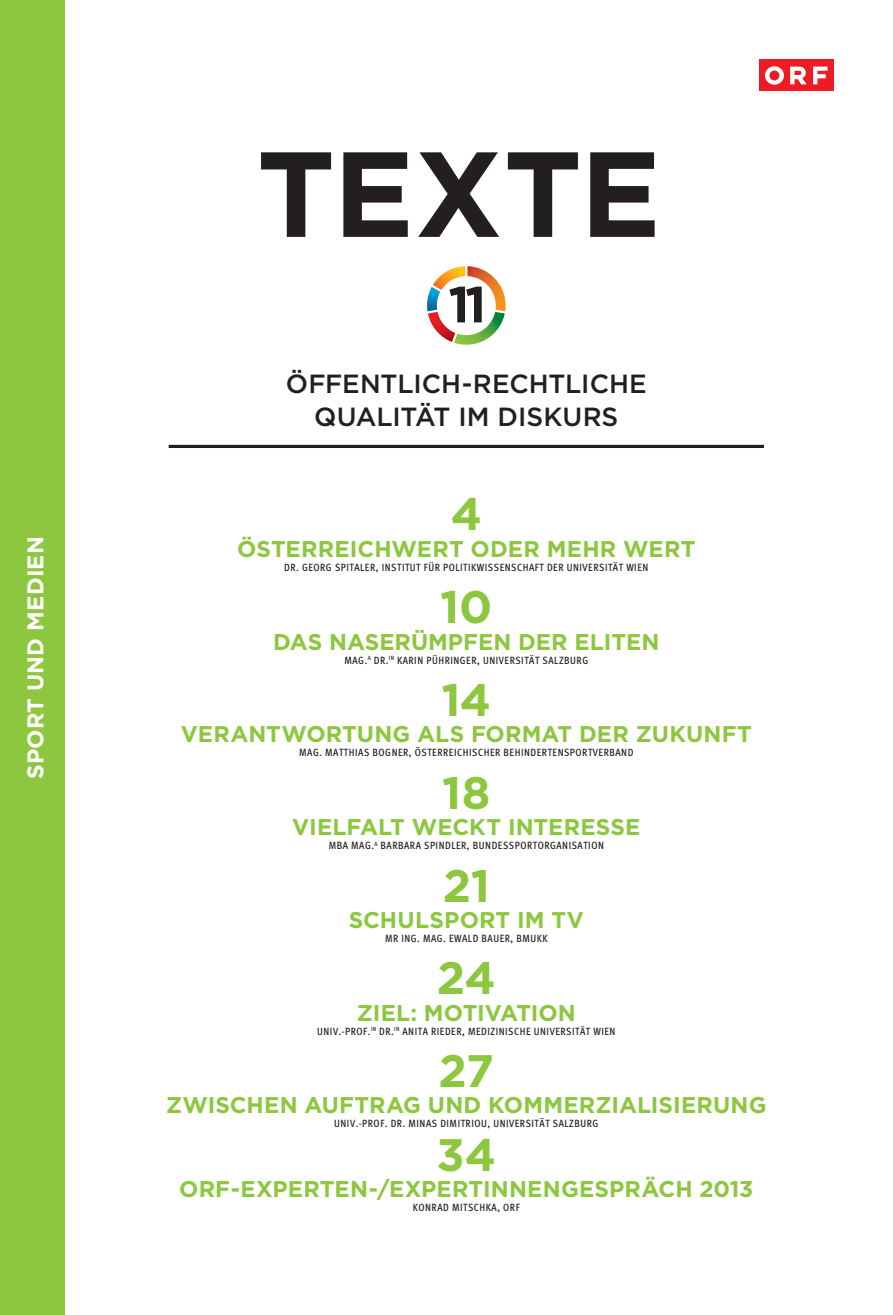
<style>
.page{position:relative;width:893px;height:1315px;background:#fff}
.page>*{position:absolute;margin:0;border:0;box-sizing:border-box;transform-origin:0 0}
.t1{font:700 120.75px "Gotham";letter-spacing:-.005em;color:#231f20}
.t2{font:700 50.75px "Gotham";color:#231f20}
.t3{font:700 45.5px "Gotham";letter-spacing:-.01em;color:#8dc73f}
.t4{font:500 26.25px/33.2px "Gotham";color:#231f20;text-align:center}
.t5{font:700 22.75px "Gotham";letter-spacing:.005em;color:#8dc73f}
.t6{font:700 22.75px "Gotham";letter-spacing:.01em;color:#fff}
.t7{font:10.5px "Meta Cond Medium LF";letter-spacing:.05em;color:#231f20}
</style>
<div class="page">
<hr style="left:169px;top:445px;width:595px;height:3px;background:#231f20">
<div style="left:759px;top:60px;width:74px;height:31px;background:#ed1c24"></div>
<svg style="left:765px;top:66px;width:62px;height:19px"></svg>
<svg style="left:427px;top:266px;width:79px;height:79px"></svg>
<div style="left:0;top:0;width:64px;height:1315px;background:#8dc73f"></div>
<h3 class="t6" style="left:20px;top:779px;width:244px;rotate:-90deg">SPORT UND MEDIEN</h3>
<h1 class="t1" style="left:257px;top:114px;width:406px">TEXTE</h1>
<h2 class="t2" style="left:448px;top:271px;width:40px">11</h2>
<h3 class="t4" style="left:286px;top:367px;width:362px">ÖFFENTLICH-RECHTLICHE<br>QUALITÄT IM DISKURS</h3>
<h3 class="t3" style="left:451px;top:484px;width:33px">4</h3>
<h3 class="t5" style="left:237px;top:533px;width:460px">ÖSTERREICHWERT ODER MEHR WERT</h3>
<p class="t7" style="left:284px;top:561px;width:366px">DR. GEORG SPITALER, INSTITUT FÜR POLITIKWISSENSCHAFT DER UNIVERSITÄT WIEN</p>
<h3 class="t3" style="left:440px;top:577px;width:54px">10</h3>
<h3 class="t5" style="left:273px;top:626px;width:388px">DAS NASERÜMPFEN DER ELITEN</h3>
<p class="t7" style="left:344px;top:654px;width:245px">MAG.<sup>A</sup> DR.<sup>IN</sup> KARIN PÜHRINGER, UNIVERSITÄT SALZBURG</p>
<h3 class="t3" style="left:441px;top:670px;width:51px">14</h3>
<h3 class="t5" style="left:181px;top:719px;width:572px">VERANTWORTUNG ALS FORMAT DER ZUKUNFT</h3>
<p class="t7" style="left:299px;top:746px;width:336px">MAG. MATTHIAS BOGNER, ÖSTERREICHISCHER BEHINDERTENSPORTVERBAND</p>
<h3 class="t3" style="left:442px;top:762px;width:50px">18</h3>
<h3 class="t5" style="left:292px;top:812px;width:349px">VIELFALT WECKT INTERESSE</h3>
<p class="t7" style="left:329px;top:839px;width:277px">MBA MAG.<sup>A</sup> BARBARA SPINDLER, BUNDESSPORTORGANISATION</p>
<h3 class="t3" style="left:443px;top:855px;width:49px">21</h3>
<h3 class="t5" style="left:349px;top:904px;width:237px">SCHULSPORT IM TV</h3>
<p class="t7" style="left:385px;top:932px;width:164px">MR ING. MAG. EWALD BAUER, BMUKK</p>
<h3 class="t3" style="left:437px;top:948px;width:61px">24</h3>
<h3 class="t5" style="left:357px;top:997px;width:221px">ZIEL: MOTIVATION</h3>
<p class="t7" style="left:317px;top:1025px;width:300px">UNIV.-PROF.<sup>IN</sup> DR.<sup>IN</sup> ANITA RIEDER, MEDIZINISCHE UNIVERSITÄT WIEN</p>
<h3 class="t3" style="left:439px;top:1041px;width:57px">27</h3>
<h3 class="t5" style="left:166px;top:1090px;width:602px">ZWISCHEN AUFTRAG UND KOMMERZIALISIERUNG</h3>
<p class="t7" style="left:334px;top:1117px;width:266px">UNIV.-PROF. DR. MINAS DIMITRIOU, UNIVERSITÄT SALZBURG</p>
<h3 class="t3" style="left:436px;top:1125px;width:61px">34</h3>
<h3 class="t5" style="left:179px;top:1174px;width:576px">ORF-EXPERTEN-/EXPERTINNENGESPRÄCH 2013</h3>
<p class="t7" style="left:413px;top:1201px;width:108px">KONRAD MITSCHKA, ORF</p>
</div>
